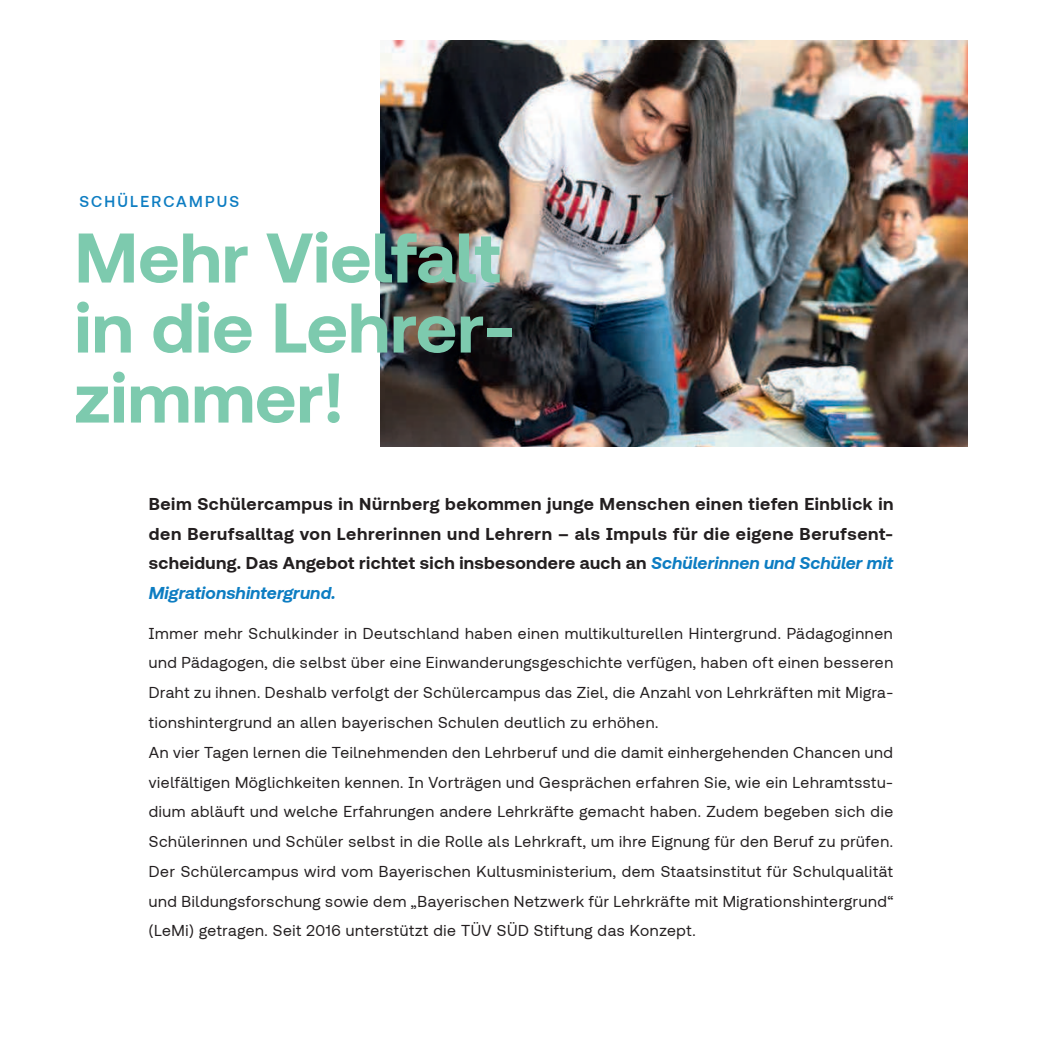
<style>
.page{position:relative;width:1042px;height:1042px;background:#fff}
.page>*{position:absolute;margin:0;border:0;box-sizing:border-box;transform-origin:0 0}
.t1{font:700 70px/70px "TUVSUD Pro";color:#7dcaae}
.t2{font:700 17.5px/29.8px "TUVSUD Pro";letter-spacing:.02em;color:#231f20;text-align:justify}
.t3{font:15.75px/29.8px "TUVSUD Pro";letter-spacing:.04em;color:#231f20}
.t4{font:500 15.75px "TUVSUD Pro";letter-spacing:.14em;color:#0d7dc2}
.s1{font-style:italic;color:#0d7dc2}
</style>
<div class="page">
<img style="left:381px;top:41px;width:586px;height:405px">
<p class="t4" style="left:79px;top:192px;width:161px">SCHÜLERCAMPUS</p>
<h1 class="t1" style="left:74px;top:229px;width:442px">Mehr Vielfalt in die Lehrer&shy;zimmer!</h1>
<p class="t2" style="left:149px;top:490px;width:746px">Beim Schülercampus in Nürnberg bekommen junge Menschen einen tiefen Einblick in den Berufsalltag von Lehrerinnen und Lehrern – als Impuls für die eigene Berufsent&shy;scheidung. Das Angebot richtet sich insbesondere auch an <span class="s1">Schülerinnen und Schüler mit Migrationshintergrund.</span></p>
<p class="t3" style="left:149px;top:620px;width:746px">Immer mehr Schulkinder in Deutschland haben einen multikulturellen Hintergrund. Pädagoginnen und Pädagogen, die selbst über eine Einwanderungsgeschichte verfügen, haben oft einen besseren Draht zu ihnen. Deshalb verfolgt der Schülercampus das Ziel, die Anzahl von Lehrkräften mit Migra&shy;tionshintergrund an allen bayerischen Schulen deutlich zu erhöhen.<br>An vier Tagen lernen die Teilnehmenden den Lehrberuf und die damit einhergehenden Chancen und vielfältigen Möglichkeiten kennen. In Vorträgen und Gesprächen erfahren Sie, wie ein Lehramtsstu&shy;dium abläuft und welche Erfahrungen andere Lehrkräfte gemacht haben. Zudem begeben sich die Schülerinnen und Schüler selbst in die Rolle als Lehrkraft, um ihre Eignung für den Beruf zu prüfen.<br>Der Schülercampus wird vom Bayerischen Kultusministerium, dem Staatsinstitut für Schulqualität und Bildungsforschung sowie dem „Bayerischen Netzwerk für Lehrkräfte mit Migrationshintergrund“ (LeMi) getragen. Seit 2016 unterstützt die TÜV SÜD Stiftung das Konzept.</p>
</div>
